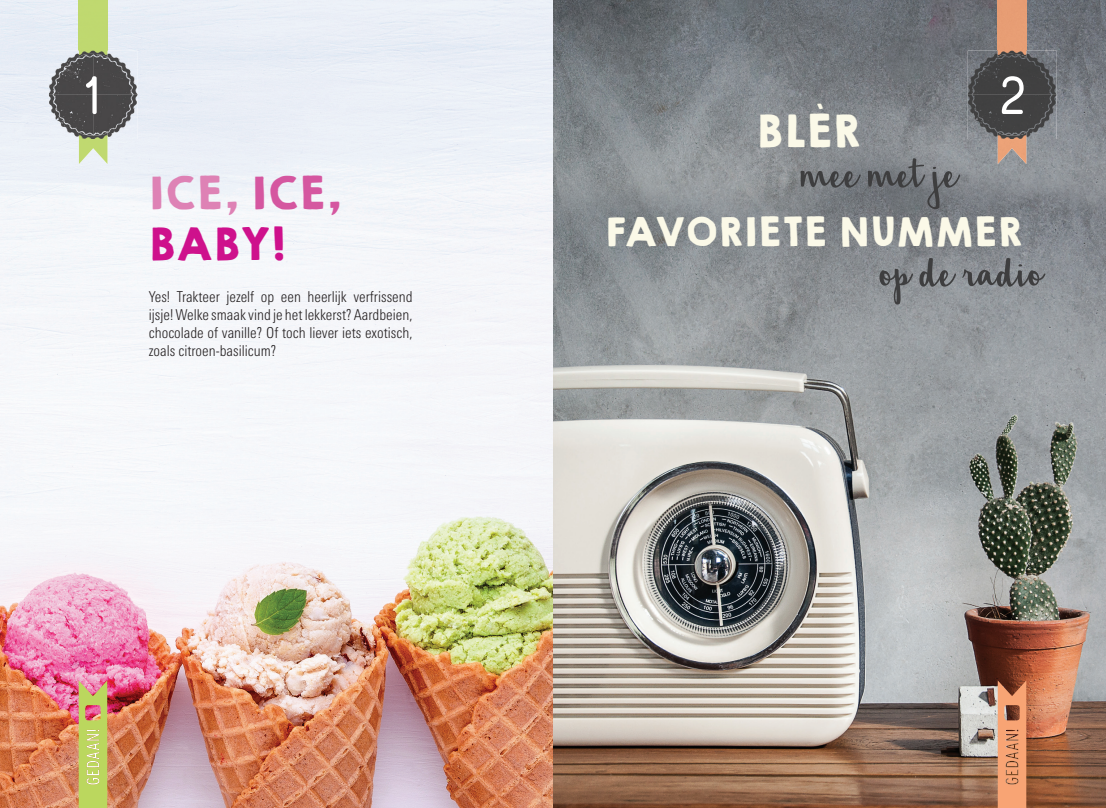
<style>
.page{position:relative;width:1106px;height:808px;background:#fff}
.page>*{position:absolute;margin:0;border:0;box-sizing:border-box;transform-origin:0 0}
.t1{font:64.5px "Hickory Jack";color:#3e3e3f}
.t2{font:54px "Rolade Free";color:#fff}
.t3{font:40.5px/51px "KGHAPPY Solid";letter-spacing:-.015em;color:#ce118c}
.t4{font:40.5px "KGHAPPY Solid";color:#fbf9e8}
.t5{font:36px "KGHAPPY Solid";letter-spacing:-.005em;color:#fbf9e8}
.t6{font:300 condensed 15px/18px "Linotype Univers";color:#231f20;text-align:justify}
.s1{color:#de82b5}
.s2{color:#d557a0}
</style>
<div class="page">
<img style="left:0;top:0;width:553px;height:808px">
<img style="left:553px;top:0;width:553px;height:808px">
<img style="left:997px;top:0;width:29px;height:50px">
<img style="left:997px;top:139px;width:29px;height:25px">
<img style="left:967px;top:50px;width:89px;height:89px">
<img style="left:79px;top:0;width:28px;height:50px">
<img style="left:79px;top:139px;width:28px;height:25px">
<img style="left:49px;top:50px;width:88px;height:89px">
<svg style="left:997px;top:680px;width:29px;height:128px;background:#dd9168"></svg>
<svg style="left:79px;top:680px;width:28px;height:128px;background:#c4c96c"></svg>
<h2 class="t2" style="left:84px;top:75px;width:19px">1</h2>
<h2 class="t2" style="left:999px;top:75px;width:28px">2</h2>
<h3 class="t4" style="left:755px;top:100px;width:107px">BLÈR</h3>
<h1 class="t1" style="left:799px;top:142px;width:159px">mee met je</h1>
<h3 class="t5" style="left:604px;top:204px;width:420px">FAVORIETE NUMMER</h3>
<h1 class="t1" style="left:878px;top:241px;width:165px">op de radio</h1>
<h3 class="t3" style="left:148px;top:167px;width:194px"><span class="s1">ICE,</span> <span class="s2">ICE,<br></span>BABY!</h3>
<p class="t6" style="left:149px;top:288px;width:265px">Yes! Trakteer jezelf op een heerlijk verfrissend ijsje! Welke smaak vind je het lekkerst? Aardbeien, chocolade of vanille? Of toch liever iets exotisch, zoals citroen-basilicum?</p>
</div>
